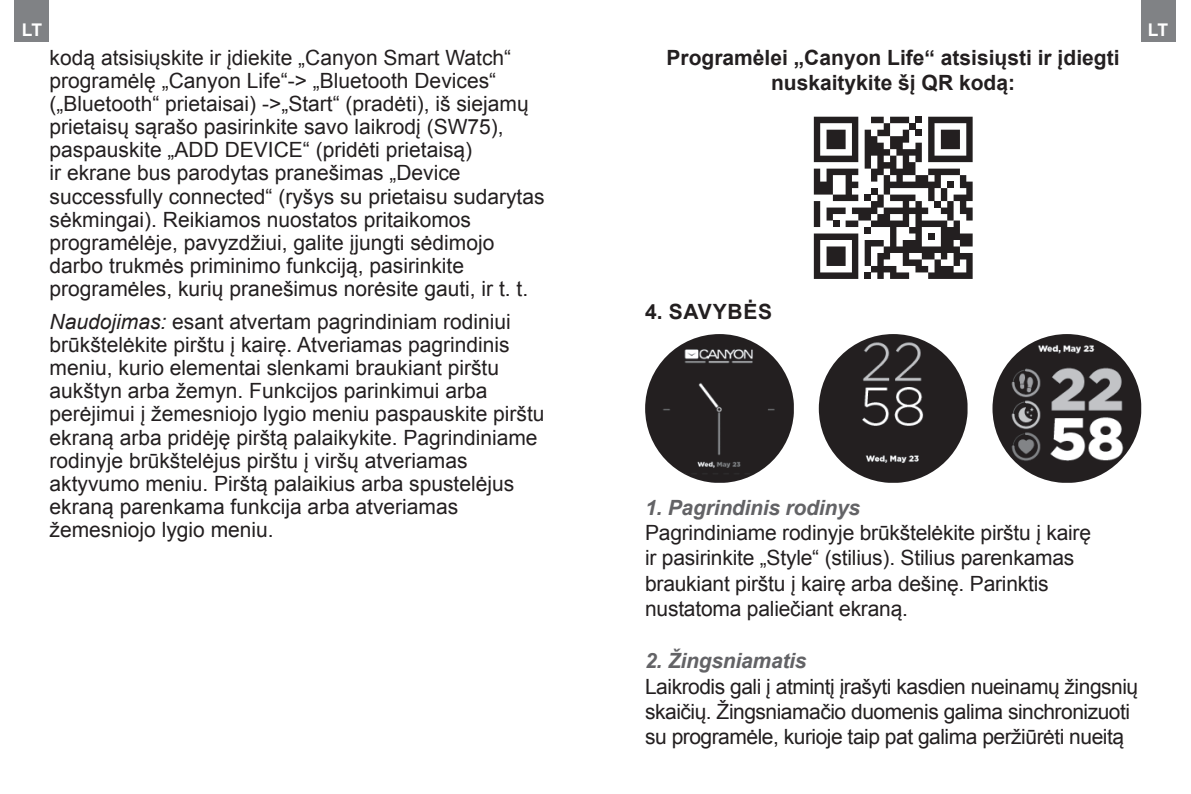
<style>
.page{position:relative;width:1191px;height:794px;background:#fff}
.page>*{position:absolute;margin:0;border:0;box-sizing:border-box;transform-origin:0 0}
.t1{font:21px/23.1px "Arial";color:#231f20}
.t2{font:21px/25.2px "Arial";letter-spacing:-.025em;color:#231f20}
.t3{font:700 21px/25.2px "Arial";color:#231f20;text-align:center}
.t4{font:italic 700 21px "Arial";letter-spacing:-.01em;color:#636366}
.t5{font:700 21px "Arial";letter-spacing:.035em;color:#231f20}
.t6{font:700 17.5px "Arial";color:#fff}
.s1{font-style:italic}
</style>
<div class="page">
<div style="left:15px;top:0;width:34px;height:42px;background:#808285"></div>
<svg style="left:814px;top:117px;width:158px;height:162px"></svg>
<div style="left:1141px;top:0;width:34px;height:42px;background:#808285"></div>
<img style="left:645px;top:334px;width:149px;height:149px;border-radius:72px">
<img style="left:819px;top:334px;width:148px;height:149px;border-radius:72px">
<img style="left:992px;top:334px;width:149px;height:149px;border-radius:72px">
<p class="t6" style="left:22px;top:17px;width:11px">LT</p>
<p class="t1" style="left:50px;top:46px;width:496px">kodą atsisiųskite ir įdiekite „Canyon Smart Watch“ programėlę „Canyon Life“-&gt; „Bluetooth Devices“ („Bluetooth“ prietaisai) -&gt;„Start“ (pradėti), iš siejamų prietaisų sąrašo pasirinkite savo laikrodį (SW75), paspauskite „ADD DEVICE“ (pridėti prietaisą)<br>ir ekrane bus parodytas pranešimas „Device successfully connected“ (ryšys su prietaisu sudarytas sėkmingai). Reikiamos nuostatos pritaikomos programėlėje, pavyzdžiui, galite įjungti sėdimojo darbo trukmės priminimo funkciją, pasirinkite programėles, kurių pranešimus norėsite gauti, ir t. t.</p>
<p class="t1" style="left:50px;top:310px;width:496px"><span class="s1">Naudojimas:</span> esant atvertam pagrindiniam rodiniui brūkštelėkite pirštu į kairę. Atveriamas pagrindinis meniu, kurio elementai slenkami braukiant pirštu aukštyn arba žemyn. Funkcijos parinkimui arba perėjimui į žemesniojo lygio meniu paspauskite pirštu ekraną arba pridėję pirštą palaikykite. Pagrindiniame rodinyje brūkštelėjus pirštu į viršų atveriamas aktyvumo meniu. Pirštą palaikius arba spustelėjus ekraną parenkama funkcija arba atveriamas žemesniojo lygio meniu.</p>
<p class="t3" style="left:666px;top:45px;width:454px">Programėlei „Canyon Life“ atsisiųsti ir įdiegti nuskaitykite šį QR kodą:</p>
<p class="t6" style="left:1148px;top:17px;width:11px">LT</p>
<p class="t5" style="left:645px;top:296px;width:126px">4. Savybės</p>
<p class="t4" style="left:645px;top:493px;width:216px">1. Pagrindinis rodinys</p>
<p class="t1" style="left:645px;top:520px;width:447px;line-height:25.2px">Pagrindiniame rodinyje brūkštelėkite pirštu į kairę ir pasirinkite „Style“ (stilius). Stilius parenkamas braukiant pirštu į kairę arba dešinę. Parinktis nustatoma paliečiant ekraną.</p>
<p class="t4" style="left:645px;top:647px;width:163px">2. Žingsniamatis</p>
<p class="t2" style="left:645px;top:673px;width:494px">Laikrodis gali į atmintį įrašyti kasdien nueinamų žingsnių skaičių. Žingsniamačio duomenis galima sinchronizuoti su programėle, kurioje taip pat galima peržiūrėti nueitą</p>
</div>
